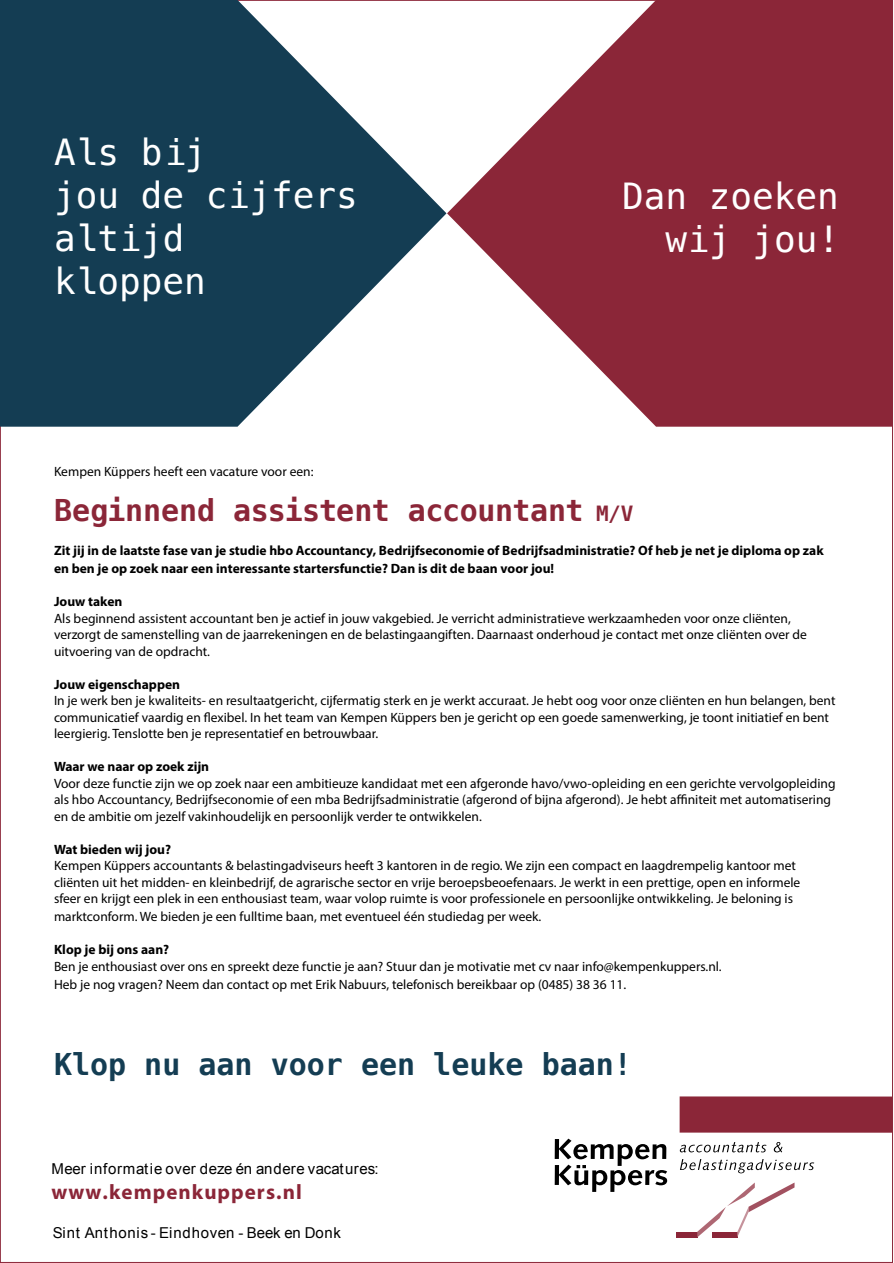
<style>
.page{position:relative;width:894px;height:1263px;background:#fff}
.page>*{position:absolute;margin:0;border:0;box-sizing:border-box;transform-origin:0 0}
.t1{font:36px/43.2px "Menlo";color:#fff}
.t2{font:700 30px "Menlo";letter-spacing:-.015em;color:#8b2638}
.t3{font:700 30px "Menlo";color:#143d53}
.t4{font:700 21px "Myriad Pro";letter-spacing:.05em;color:#8b2638}
.t5{font:15px "Arial";letter-spacing:.04em;color:#000}
.t6{font:13.5px/16.5px "Myriad Pro";color:#000}
.t7{font:700 13.5px/18px "Myriad Pro";color:#000}
.s1{font-size:21px}
</style>
<div class="page">
<svg style="left:447px;top:0;width:446px;height:427px;fill:#8b2638"></svg>
<svg style="left:0;top:0;width:447px;height:427px;fill:#143d53"></svg>
<div style="left:676px;top:1232px;width:21px;height:5px;background:#8b2638"></div>
<svg style="left:697px;top:1183px;width:98px;height:54px"></svg>
<svg style="left:680px;top:1142px;width:86px;height:10px"></svg>
<svg style="left:774px;top:1142px;width:8px;height:10px"></svg>
<svg style="left:680px;top:1159px;width:134px;height:14px"></svg>
<div style="left:680px;top:1096px;width:213px;height:37px;background:#8b2638"></div>
<svg style="left:555px;top:1139px;width:112px;height:53px"></svg>
<h1 class="t1" style="left:54px;top:134px;width:305px">Als bij<br>jou de cijfers altijd<br>kloppen</h1>
<h1 class="t1" style="left:622px;top:178px;width:219px;text-align:right">Dan zoeken wij jou!</h1>
<p class="t6" style="left:54px;top:464px;width:261px">Kempen Küppers heeft een vacature voor een:</p>
<h2 class="t2" style="left:54px;top:498px;width:581px">Beginnend assistent accountant <span class="s1">M/V</span></h2>
<p class="t7" style="left:54px;top:543px;width:771px">Zit jij in de laatste fase van je studie hbo Accountancy, Bedrijfseconomie of Bedrijfsadministratie? Of heb je net je diploma op zak en ben je op zoek naar een interessante startersfunctie? Dan is dit de baan voor jou!</p>
<p class="t7" style="left:54px;top:594px;width:70px">Jouw taken</p>
<p class="t6" style="left:54px;top:611px;width:754px">Als beginnend assistent accountant ben je actief in jouw vakgebied. Je verricht administratieve werkzaamheden voor onze cliënten, verzorgt de samenstelling van de jaarrekeningen en de belastingaangiften. Daarnaast onderhoud je contact met onze cliënten over de uitvoering van de opdracht.</p>
<p class="t7" style="left:54px;top:676px;width:128px">Jouw eigenschappen</p>
<p class="t6" style="left:54px;top:693px;width:783px">In je werk ben je kwaliteits- en resultaatgericht, cijfermatig sterk en je werkt accuraat. Je hebt oog voor onze cliënten en hun belangen, bent communicatief vaardig en flexibel. In het team van Kempen Küppers ben je gericht op een goede samenwerking, je toont initiatief en bent leergierig. Tenslotte ben je representatief en betrouwbaar.</p>
<p class="t7" style="left:54px;top:759px;width:157px">Waar we naar op zoek zijn</p>
<p class="t6" style="left:54px;top:776px;width:783px">Voor deze functie zijn we op zoek naar een ambitieuze kandidaat met een afgeronde havo/vwo-opleiding en een gerichte vervolgopleiding als hbo Accountancy, Bedrijfseconomie of een mba Bedrijfsadministratie (afgerond of bijna afgerond). Je hebt affiniteit met automatisering en de ambitie om jezelf vakinhoudelijk en persoonlijk verder te ontwikkelen.</p>
<p class="t7" style="left:54px;top:841px;width:119px">Wat bieden wij jou?</p>
<p class="t6" style="left:54px;top:858px;width:748px">Kempen Küppers accountants &amp; belastingadviseurs heeft 3 kantoren in de regio. We zijn een compact en laagdrempelig kantoor met cliënten uit het midden- en kleinbedrijf, de agrarische sector en vrije beroepsbeoefenaars. Je werkt in een prettige, open en informele sfeer en krijgt een plek in een enthousiast team, waar volop ruimte is voor professionele en persoonlijke ontwikkeling. Je beloning is</p>
<p class="t6" style="left:54px;top:909px;width:489px">marktconform. We bieden je een fulltime baan, met eventueel één studiedag per week.</p>
<p class="t7" style="left:54px;top:942px;width:117px">Klop je bij ons aan?</p>
<p class="t6" style="left:54px;top:958px;width:669px;line-height:18px">Ben je enthousiast over ons en spreekt deze functie je aan? Stuur dan je motivatie met cv naar info@kempenkuppers.nl.<br>Heb je nog vragen? Neem dan contact op met Erik Nabuurs, telefonisch bereikbaar op (0485) 38 36 11.</p>
<h2 class="t3" style="left:54px;top:1052px;width:579px">Klop nu aan voor een leuke baan!</h2>
<p class="t5" style="left:52px;top:1163px;width:329px">Meer informatie over deze én andere vacatures:</p>
<h3 class="t4" style="left:52px;top:1184px;width:252px">www.kempenkuppers.nl</h3>
<p class="t5" style="left:53px;top:1227px;width:290px">Sint Anthonis - Eindhoven - Beek en Donk</p>
</div>
